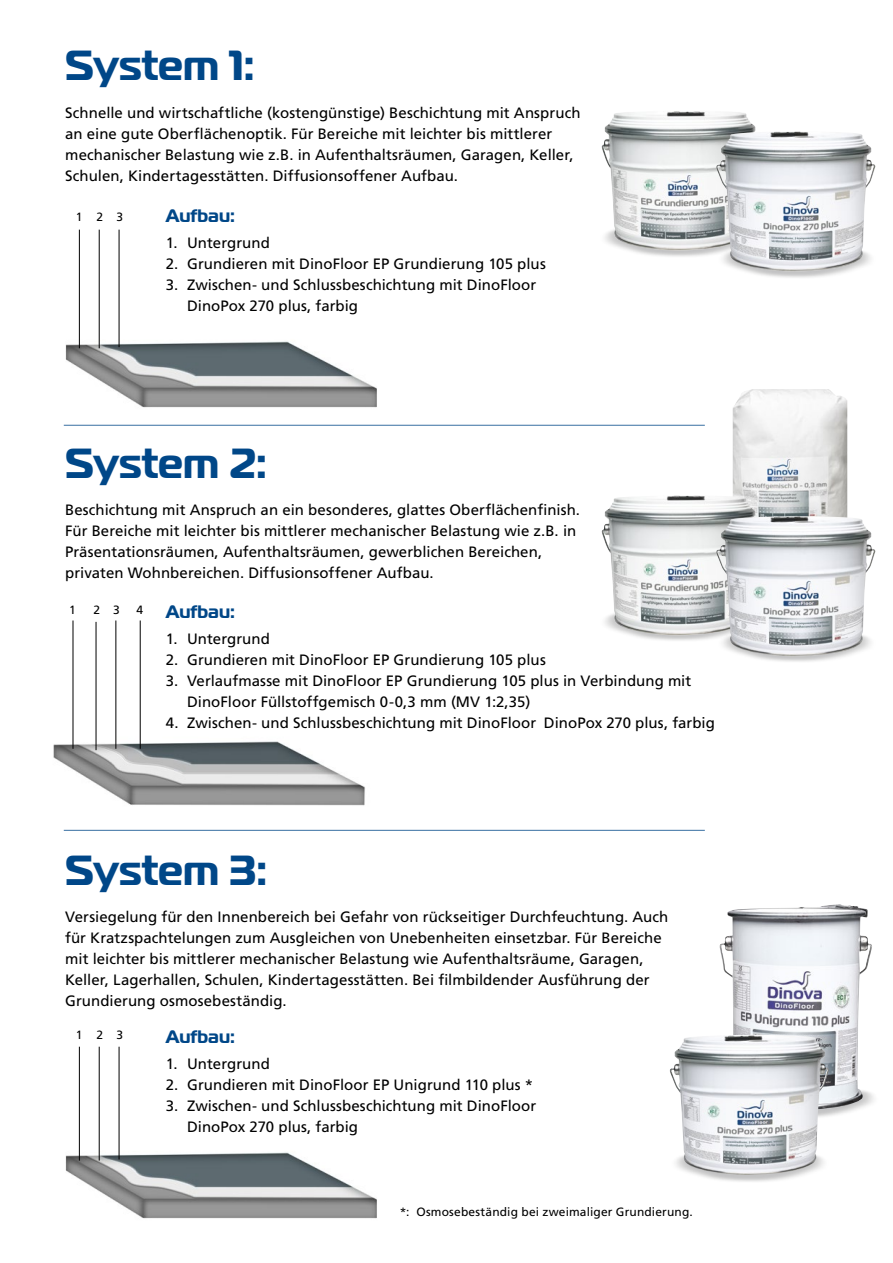
<style>
.page{position:relative;width:893px;height:1263px;background:#fff}
.page>*{position:absolute;margin:0;border:0;box-sizing:border-box;transform-origin:0 0}
.t1{font:700 42px "Magistral";color:#004788}
.t2{font:700 18px "Magistral";color:#004788}
.t3{font:15px/21px "Frutiger LT";letter-spacing:.005em;color:#000}
.t4{font:12px "Frutiger LT";letter-spacing:.015em;color:#000}
</style>
<div class="page">
<img style="left:65px;top:1141px;width:312px;height:78px">
<img style="left:53px;top:727px;width:312px;height:79px">
<img style="left:65px;top:330px;width:312px;height:78px">
<img style="left:601px;top:111px;width:155px;height:140px">
<img style="left:707px;top:155px;width:141px;height:123px">
<img style="left:716px;top:131px;width:160px;height:140px">
<img style="left:733px;top:389px;width:114px;height:127px">
<img style="left:601px;top:495px;width:156px;height:140px">
<img style="left:707px;top:539px;width:133px;height:123px">
<img style="left:716px;top:516px;width:160px;height:141px">
<img style="left:719px;top:904px;width:153px;height:207px">
<img style="left:670px;top:1035px;width:159px;height:140px">
<hr style="left:64px;top:425px;width:641px;height:1px;background:#004788">
<hr style="left:64px;top:830px;width:641px;height:1px;background:#004788">
<hr style="left:73px;top:620px;width:1px;height:129px;background:#000">
<hr style="left:115px;top:620px;width:1px;height:129px;background:#000">
<hr style="left:96px;top:622px;width:1px;height:128px;background:#000">
<hr style="left:140px;top:620px;width:1px;height:129px;background:#000">
<hr style="left:79px;top:230px;width:1px;height:118px;background:#000">
<hr style="left:119px;top:230px;width:1px;height:117px;background:#000">
<hr style="left:99px;top:230px;width:1px;height:118px;background:#000">
<hr style="left:79px;top:1047px;width:1px;height:113px;background:#000">
<hr style="left:119px;top:1047px;width:1px;height:112px;background:#000">
<hr style="left:99px;top:1047px;width:1px;height:113px;background:#000">
<h1 class="t1" style="left:65px;top:38px;width:191px">System 1:</h1>
<p class="t3" style="left:65px;top:102px;width:517px">Schnelle und wirtschaftliche (kostengünstige) Beschichtung mit Anspruch an eine gute Oberflächenoptik. Für Bereiche mit leichter bis mittlerer mechanischer Belastung wie z.B. in Aufenthaltsräumen, Garagen, Keller, Schulen, Kindertagesstätten. Diffusionsoffener Aufbau.</p>
<p class="t4" style="left:76px;top:210px;width:49px">123</p>
<p class="t2" style="left:166px;top:204px;width:71px">Aufbau:</p>
<p class="t3" style="left:166px;top:233px;width:106px">1. Untergrund</p>
<p class="t3" style="left:166px;top:254px;width:381px">2. Grundieren mit DinoFloor EP Grundierung 105 plus</p>
<p class="t3" style="left:187px;top:275px;width:351px;text-indent:-21px">3. Zwischen- und Schlussbeschichtung mit DinoFloor<br>DinoPox 270 plus, farbig</p>
<h1 class="t1" style="left:65px;top:436px;width:203px">System 2:</h1>
<p class="t3" style="left:65px;top:499px;width:516px">Beschichtung mit Anspruch an ein besonderes, glattes Oberflächenfinish.<br>Für Bereiche mit leichter bis mittlerer mechanischer Belastung wie z.B. in Präsentationsräumen, Aufenthaltsräumen, gewerblichen Bereichen, privaten Wohnbereichen. Diffusionsoffener Aufbau.</p>
<p class="t4" style="left:69px;top:603px;width:8px">1</p>
<p class="t4" style="left:93px;top:603px;width:28px">2 3</p>
<p class="t4" style="left:137px;top:603px;width:8px">4</p>
<p class="t2" style="left:166px;top:599px;width:71px">Aufbau:</p>
<p class="t3" style="left:166px;top:628px;width:106px">1. Untergrund</p>
<p class="t3" style="left:166px;top:649px;width:381px">2. Grundieren mit DinoFloor EP Grundierung 105 plus</p>
<p class="t3" style="left:187px;top:670px;width:506px;text-indent:-21px">3. Verlaufmasse mit DinoFloor EP Grundierung 105 plus in Verbindung mit<br>DinoFloor Füllstoffgemisch 0-0,3 mm (MV 1:2,35)</p>
<p class="t3" style="left:166px;top:712px;width:551px">4. Zwischen- und Schlussbeschichtung mit DinoFloor DinoPox 270 plus, farbig</p>
<h1 class="t1" style="left:65px;top:843px;width:204px">System 3:</h1>
<p class="t3" style="left:65px;top:906px;width:605px">Versiegelung für den Innenbereich bei Gefahr von rückseitiger Durchfeuchtung. Auch für Kratzspachtelungen zum Ausgleichen von Unebenheiten einsetzbar. Für Bereiche mit leichter bis mittlerer mechanischer Belastung wie Aufenthaltsräume, Garagen, Keller, Lagerhallen, Schulen, Kindertagesstätten. Bei filmbildender Ausführung der Grundierung osmosebeständig.</p>
<p class="t4" style="left:76px;top:1028px;width:49px">123</p>
<p class="t2" style="left:166px;top:1024px;width:71px">Aufbau:</p>
<p class="t3" style="left:166px;top:1053px;width:106px">1. Untergrund</p>
<p class="t3" style="left:166px;top:1074px;width:369px">2. Grundieren mit DinoFloor EP Unigrund 110 plus *</p>
<p class="t3" style="left:187px;top:1095px;width:351px;text-indent:-21px">3. Zwischen- und Schlussbeschichtung mit DinoFloor<br>DinoPox 270 plus, farbig</p>
<p class="t4" style="left:400px;top:1205px;width:295px">*: Osmosebeständig bei zweimaliger Grundierung.</p>
</div>
